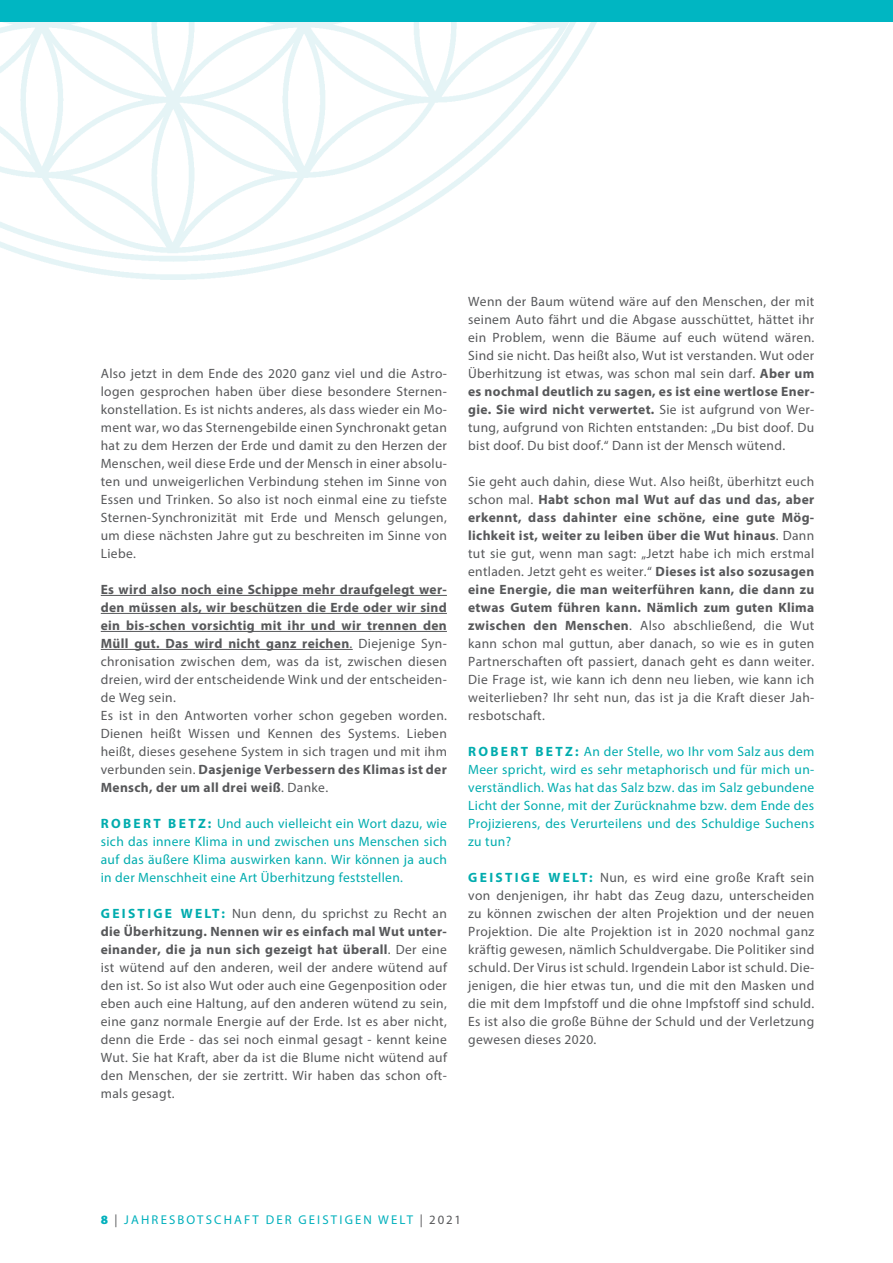
<style>
.page{position:relative;width:893px;height:1263px;background:#fff}
.page>*{position:absolute;margin:0;border:0;box-sizing:border-box;transform-origin:0 0}
.t1{font:13.5px/18px "Myriad Pro";letter-spacing:.025em;color:#57585a;text-align:justify}
.t2{font:13.5px/18px "Myriad Pro";letter-spacing:.025em;color:#00acae;text-align:justify}
.t3{font:12.75px "Myriad Pro";letter-spacing:.17em;color:#00b0bc}
.s1{font-weight:700}
.s2{font-weight:700;color:#00acae}
.s3{font-weight:900}
.s4{color:#57585a}
</style>
<div class="page">
<hr style="left:101px;top:595px;width:346px;height:1px;background:#57585a">
<hr style="left:101px;top:613px;width:346px;height:1px;background:#57585a">
<hr style="left:101px;top:631px;width:346px;height:1px;background:#57585a">
<hr style="left:101px;top:649px;width:252px;height:1px;background:#57585a">
<img style="left:0;top:21px;width:652px;height:258px">
<div style="left:0;top:0;width:893px;height:21px;background:#00b6c2"></div>
<p class="t1" style="left:101px;top:364px;width:348px">Also jetzt in dem Ende des 2020 ganz viel und die Astro&shy;logen gesprochen haben über diese besondere Sternen&shy;konstellation. Es ist nichts anderes, als dass wieder ein Mo&shy;ment war, wo das Sternengebilde einen Synchronakt getan hat zu dem Herzen der Erde und damit zu den Herzen der Menschen, weil diese Erde und der Mensch in einer absolu&shy;ten und unweigerlichen Verbindung stehen im Sinne von Essen und Trinken. So also ist noch einmal eine zu tiefste Sternen-Synchronizität mit Erde und Mensch gelungen, um diese nächsten Jahre gut zu beschreiten im Sinne von Liebe.</p>
<p class="t1" style="left:101px;top:580px;width:348px;text-align:left"><span class="s1">Es wird also noch eine Schippe mehr draufgelegt wer&shy;den müssen als, wir beschützen die Erde oder wir sind ein bis-schen vorsichtig mit ihr und wir trennen den Müll gut. Das wird nicht ganz reichen</span>. Diejenige Syn&shy;chronisation zwischen dem, was da ist, zwischen diesen dreien, wird der entscheidende Wink und der entscheiden&shy;de Weg sein.<br>Es ist in den Antworten vorher schon gegeben worden.<br>Dienen heißt Wissen und Kennen des Systems. Lieben heißt, dieses gesehene System in sich tragen und mit ihm verbunden sein. <span class="s1">Dasjenige Verbessern des Klimas ist der Mensch, der um all drei weiß</span>. Danke.</p>
<p class="t2" style="left:101px;top:814px;width:348px"><span class="s1">ROBERT BETZ:</span> Und auch vielleicht ein Wort dazu, wie sich das innere Klima in und zwischen uns Menschen sich auf das äußere Klima auswirken kann. Wir können ja auch in der Menschheit eine Art Überhitzung feststellen.</p>
<p class="t1" style="left:101px;top:904px;width:348px"><span class="s2">G E I S T I G E W E LT:</span> Nun denn, du sprichst zu Recht an <span class="s1">die Überhitzung. Nennen wir es einfach mal Wut unter&shy;einander, die ja nun sich gezeigt hat überall</span>. Der eine ist wütend auf den anderen, weil der andere wütend auf den ist. So ist also Wut oder auch eine Gegenposition oder eben auch eine Haltung, auf den anderen wütend zu sein, eine ganz normale Energie auf der Erde. Ist es aber nicht, denn die Erde - das sei noch einmal gesagt - kennt keine Wut. Sie hat Kraft, aber da ist die Blume nicht wütend auf den Menschen, der sie zertritt. Wir haben das schon oft&shy;mals gesagt.</p>
<p class="t1" style="left:468px;top:292px;width:348px">Wenn der Baum wütend wäre auf den Menschen, der mit seinem Auto fährt und die Abgase ausschüttet, hättet ihr ein Problem, wenn die Bäume auf euch wütend wären.<br>Sind sie nicht. Das heißt also, Wut ist verstanden. Wut oder Überhitzung ist etwas, was schon mal sein darf. <span class="s1">Aber um es nochmal deutlich zu sagen, es ist eine wertlose Ener&shy;gie. Sie wird nicht verwertet.</span> Sie ist aufgrund von Wer&shy;tung, aufgrund von Richten entstanden: „Du bist doof. Du bist doof. Du bist doof.“ Dann ist der Mensch wütend.</p>
<p class="t1" style="left:468px;top:472px;width:348px">Sie geht auch dahin, diese Wut. Also heißt, überhitzt euch schon mal. <span class="s1">Habt schon mal Wut auf das und das, aber erkennt, dass dahinter eine schöne, eine gute Mög&shy;lichkeit ist, weiter zu leiben über die Wut hinaus</span>. Dann tut sie gut, wenn man sagt: „Jetzt habe ich mich erstmal entladen. Jetzt geht es weiter.“ <span class="s1">Dieses ist also sozusagen eine Energie, die man weiterführen kann, die dann zu etwas Gutem führen kann. Nämlich zum guten Klima zwischen den Menschen</span>. Also abschließend, die Wut kann schon mal guttun, aber danach, so wie es in guten Partnerschaften oft passiert, danach geht es dann weiter.<br>Die Frage ist, wie kann ich denn neu lieben, wie kann ich weiterlieben? Ihr seht nun, das ist ja die Kraft dieser Jah&shy;resbotschaft.</p>
<p class="t2" style="left:468px;top:742px;width:348px"><span class="s1">ROBERT BETZ:</span> An der Stelle, wo Ihr vom Salz aus dem Meer spricht, wird es sehr metaphorisch und für mich un&shy;verständlich. Was hat das Salz bzw. das im Salz gebundene Licht der Sonne, mit der Zurücknahme bzw. dem Ende des Projizierens, des Verurteilens und des Schuldige Suchens zu tun?</p>
<p class="t1" style="left:468px;top:868px;width:348px"><span class="s2">G E I S T I G E W E LT:</span> Nun, es wird eine große Kraft sein von denjenigen, ihr habt das Zeug dazu, unterscheiden zu können zwischen der alten Projektion und der neuen Projektion. Die alte Projektion ist in 2020 nochmal ganz kräftig gewesen, nämlich Schuldvergabe. Die Politiker sind schuld. Der Virus ist schuld. Irgendein Labor ist schuld. Die&shy;jenigen, die hier etwas tun, und die mit den Masken und die mit dem Impfstoff und die ohne Impfstoff sind schuld.<br>Es ist also die große Bühne der Schuld und der Verletzung gewesen dieses 2020.</p>
<p class="t3" style="left:101px;top:1212px;width:362px"><span class="s3">8</span> <span class="s4">|</span> JAHRESBOTSCHAFT DER GEISTIGEN WELT <span class="s4">| 2021</span></p>
</div>
